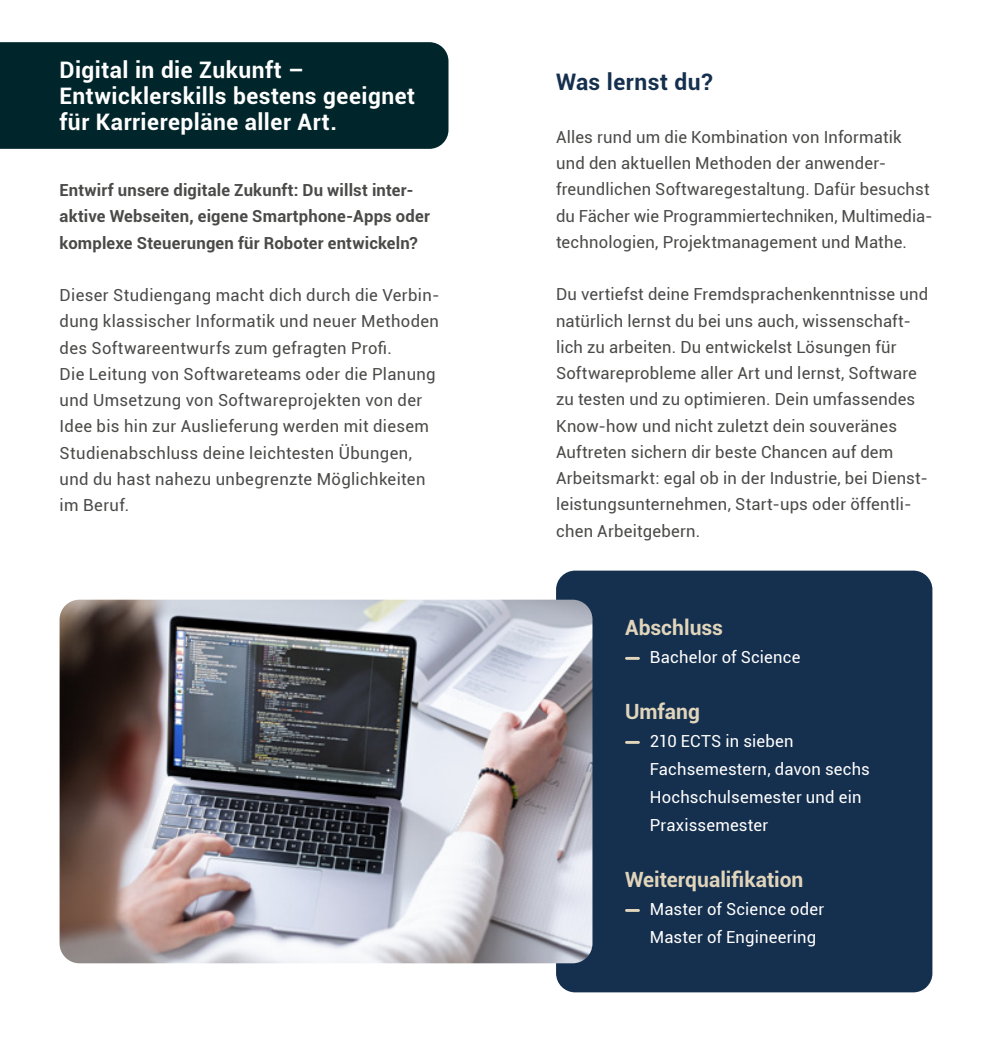
<style>
.page{position:relative;width:993px;height:1042px;background:#fff}
.page>*{position:absolute;margin:0;border:0;box-sizing:border-box;transform-origin:0 0}
.t1{font:700 22.75px/26.2px "Roboto";letter-spacing:.02em;color:#fff}
.t2{font:700 22.75px "Roboto";letter-spacing:.02em;color:#152f4e}
.t3{font:700 21px "Roboto";color:#e0d5bb}
.t4{font:16.62px/26.2px "Roboto";letter-spacing:.015em;color:#4a4a49}
.t5{font:16.62px/28px "Roboto";letter-spacing:.01em;color:#fff}
.t6{font:700 16.62px/26.2px "Roboto";letter-spacing:.01em;color:#4a4a49}
</style>
<div class="page">
<div style="left:0;top:42px;width:448px;height:107px;background:#00252a"></div>
<div style="left:556px;top:570px;width:376px;height:422px;background:#152f4e;border-radius:19px"></div>
<hr style="left:625px;top:657px;width:14px;height:3px;background:#e0d5bb">
<hr style="left:625px;top:741px;width:14px;height:3px;background:#e0d5bb">
<hr style="left:625px;top:909px;width:14px;height:3px;background:#e0d5bb">
<img style="left:60px;top:600px;width:532px;height:363px">
<h1 class="t1" style="left:60px;top:56px;width:357px">Digital in die Zukunft –<br>Entwicklerskills bestens geeignet für Karrierepläne aller Art.</h1>
<p class="t6" style="left:60px;top:176px;width:372px">Entwirf unsere digitale Zukunft: Du willst inter&shy;aktive Webseiten, eigene Smartphone-Apps oder komplexe Steuerungen für Roboter entwickeln?</p>
<p class="t4" style="left:60px;top:281px;width:381px">Dieser Studiengang macht dich durch die Verbin&shy;dung klassischer Informatik und neuer Methoden des Softwareentwurfs zum gefragten Profi.<br>Die Leitung von Softwareteams oder die Planung und Umsetzung von Softwareprojekten von der Idee bis hin zur Auslieferung werden mit diesem Studienabschluss deine leichtesten Übungen, und du hast nahezu unbegrenzte Möglichkeiten im Beruf.</p>
<h1 class="t2" style="left:556px;top:66px;width:158px">Was lernst du?</h1>
<p class="t4" style="left:556px;top:123px;width:378px">Alles rund um die Kombination von Informatik und den aktuellen Methoden der anwender&shy;freundlichen Softwaregestaltung. Dafür besuchst du Fächer wie Programmiertechniken, Multimedia&shy;technologien, Projektmanagement und Mathe.</p>
<p class="t4" style="left:556px;top:281px;width:373px">Du vertiefst deine Fremdsprachenkenntnisse und natürlich lernst du bei uns auch, wissenschaft&shy;lich zu arbeiten. Du entwickelst Lösungen für Softwareprobleme aller Art und lernst, Software zu testen und zu optimieren. Dein umfassendes Know-how und nicht zuletzt dein souveränes Auftreten sichern dir beste Chancen auf dem Arbeitsmarkt: egal ob in der Industrie, bei Dienst&shy;leistungsunternehmen, Start-ups oder öffentli&shy;chen Arbeitgebern.</p>
<p class="t3" style="left:625px;top:613px;width:99px">Abschluss</p>
<p class="t5" style="left:649px;top:643px;width:152px">Bachelor of Science</p>
<p class="t3" style="left:625px;top:697px;width:76px">Umfang</p>
<p class="t5" style="left:649px;top:727px;width:221px">210 ECTS in sieben<br>Fachsemestern, davon sechs<br>Hochschulsemester und ein<br>Praxissemester</p>
<p class="t3" style="left:625px;top:865px;width:180px">Weiterqualifikation</p>
<p class="t5" style="left:649px;top:895px;width:176px">Master of Science oder<br>Master of Engineering</p>
</div>
